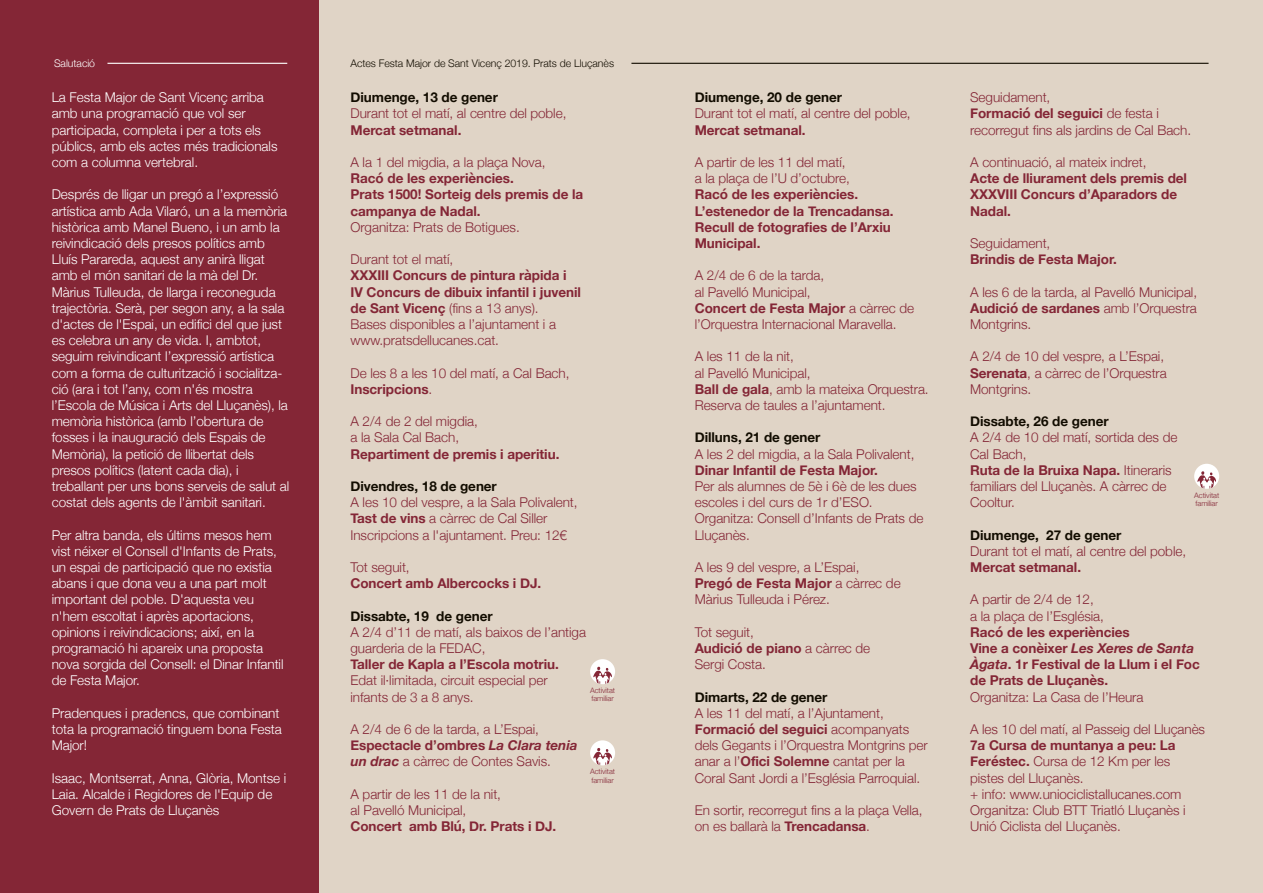
<style>
.page{position:relative;width:1263px;height:893px;background:#e0d4c6}
.page>*{position:absolute;margin:0;border:0;box-sizing:border-box;transform-origin:0 0}
.t1{font:300 13.5px/16.2px "Helvetica Neue";letter-spacing:-.005em;color:#842636}
.t2{font:300 13.5px/16.2px "Helvetica Neue";letter-spacing:-.005em;color:#fff}
.t3{font:700 13.5px/16.2px "Helvetica Neue";letter-spacing:-.005em;color:#842636}
.t4{font:700 13.5px "Helvetica Neue";letter-spacing:-.005em;color:#120c00}
.t5{font:300 10.5px "Helvetica Neue";letter-spacing:-.005em;color:#120c00}
.t6{font:300 10.5px "Helvetica Neue";letter-spacing:-.005em;color:#fff}
.t7{font:300 7.5px/8.2px "Helvetica Neue";letter-spacing:-.005em;color:#842636}
.s1{font-weight:300}
.s2{font-weight:700}
.s3{font-weight:700;font-style:italic}
.s4{font-style:italic}
</style>
<div class="page">
<div style="left:0;top:0;width:318px;height:893px;background:#842636"></div>
<hr style="left:631px;top:63px;width:577px;height:1px;background:#120c00">
<hr style="left:107px;top:63px;width:180px;height:1px;background:#fff">
<div style="left:590px;top:659px;width:25px;height:25px;background:#fff;border-radius:50%"></div>
<svg style="left:593px;top:666px;width:19px;height:18px"></svg>
<div style="left:590px;top:740px;width:25px;height:25px;background:#fff;border-radius:50%"></div>
<svg style="left:593px;top:748px;width:19px;height:17px"></svg>
<div style="left:1194px;top:464px;width:25px;height:25px;background:#fff;border-radius:50%"></div>
<svg style="left:1197px;top:471px;width:19px;height:18px"></svg>
<p class="t6" style="left:54px;top:54px;width:43px">Salutació</p>
<p class="t5" style="left:350px;top:54px;width:265px">Actes Festa Major de Sant Vicenç 2019. Prats de Lluçanès</p>
<p class="t2" style="left:52px;top:88px;width:227px">La Festa Major de Sant Vicenç arriba amb una programació que vol ser participada, completa i per a tots els públics, amb els actes més tradicionals com a columna vertebral.</p>
<p class="t2" style="left:52px;top:185px;width:239px">Després de lligar un pregó a l’expressió artística amb Ada Vilaró, un a la memòria històrica amb Manel Bueno, i un amb la reivindicació dels presos polítics amb Lluís Parareda, aquest any anirà lligat amb el món sanitari de la mà del Dr.<br>Màrius Tulleuda, de llarga i reconeguda trajectòria. Serà, per segon any, a la sala d'actes de l'Espai, un edifici del que just es celebra un any de vida. I, ambtot, seguim reivindicant l’expressió artística com a forma de culturització i socialitza&shy;ció (ara i tot l’any, com n'és mostra l’Escola de Música i Arts del Lluçanès), la memòria històrica (amb l’obertura de fosses i la inauguració dels Espais de Memòria), la petició de llibertat dels presos polítics (latent cada dia), i treballant per uns bons serveis de salut al costat dels agents de l'àmbit sanitari.</p>
<p class="t2" style="left:52px;top:526px;width:233px">Per altra banda, els últims mesos hem vist néixer el Consell d'Infants de Prats, un espai de participació que no existia abans i que dona veu a una part molt important del poble. D'aquesta veu n'hem escoltat i après aportacions, opinions i reivindicacions; així, en la programació hi apareix una proposta nova sorgida del Consell: el Dinar Infantil de Festa Major.</p>
<p class="t2" style="left:52px;top:704px;width:232px">Pradenques i pradencs, que combinant tota la programació tinguem bona Festa<br>Major!</p>
<p class="t2" style="left:52px;top:769px;width:236px">Isaac, Montserrat, Anna, Glòria, Montse i<br>Laia. Alcalde i Regidores de l'Equip de<br>Govern de Prats de Lluçanès</p>
<p class="t4" style="left:350px;top:87px;width:149px">Diumenge, 13 de gener</p>
<p class="t1" style="left:350px;top:104px;width:217px">Durant tot el matí, al centre del poble,</p>
<p class="t3" style="left:350px;top:122px;width:112px">Mercat setmanal.</p>
<p class="t1" style="left:350px;top:153px;width:197px">A la 1 del migdia, a la plaça Nova,</p>
<p class="t3" style="left:350px;top:171px;width:234px">Racó de les experiències.<br>Prats 1500! Sorteig dels premis de la campanya de Nadal.</p>
<p class="t1" style="left:350px;top:218px;width:171px">Organitza: Prats de Botigues.</p>
<p class="t1" style="left:350px;top:250px;width:104px">Durant tot el matí,</p>
<p class="t3" style="left:350px;top:268px;width:232px">XXXIII Concurs de pintura ràpida i IV Concurs de dibuix infantil i juvenil de Sant Vicenç <span class="s1">(fins a 13 anys).<br>Bases disponibles a l’ajuntament i a www.pratsdellucanes.cat.</span></p>
<p class="t1" style="left:350px;top:364px;width:221px">De les 8 a les 10 del matí, a Cal Bach,<br><span class="s2">Inscripcions</span>.</p>
<p class="t1" style="left:350px;top:412px;width:129px">A 2/4 de 2 del migdia, a la Sala Cal Bach,</p>
<p class="t3" style="left:350px;top:446px;width:210px">Repartiment de premis i aperitiu.</p>
<p class="t4" style="left:350px;top:476px;width:148px">Divendres, 18 de gener</p>
<p class="t1" style="left:350px;top:493px;width:229px">A les 10 del vespre, a la Sala Polivalent,<br><span class="s2">Tast de vins</span> a càrrec de Cal Siller<br>Inscripcions a l'ajuntament. Preu: 12€</p>
<p class="t1" style="left:350px;top:558px;width:61px">Tot seguit,</p>
<p class="t3" style="left:350px;top:576px;width:192px">Concert amb Albercocks i DJ.</p>
<p class="t4" style="left:350px;top:605px;width:144px">Dissabte, 19 de gener</p>
<p class="t1" style="left:350px;top:623px;width:237px">A 2/4 d’11 de matí, als baixos de l’antiga guarderia de la FEDAC,</p>
<p class="t3" style="left:350px;top:657px;width:210px">Taller de Kapla a l’Escola motriu.</p>
<p class="t1" style="left:350px;top:671px;width:199px">Edat il·limitada, circuit especial per infants de 3 a 8 anys.</p>
<p class="t1" style="left:350px;top:720px;width:229px">A 2/4 de 6 de la tarda, a L’Espai,<br><span class="s2">Espectacle d’ombres</span> <span class="s3">La Clara tenia un drac</span> a càrrec de Contes Savis.</p>
<p class="t1" style="left:350px;top:785px;width:152px">A partir de les 11 de la nit, al Pavelló Municipal,</p>
<p class="t3" style="left:350px;top:819px;width:207px">Concert amb Blú, Dr. Prats i DJ.</p>
<p class="t7" style="left:590px;top:686px;width:27px">Activitat familiar</p>
<p class="t7" style="left:590px;top:767px;width:27px">Activitat familiar</p>
<p class="t4" style="left:695px;top:87px;width:149px">Diumenge, 20 de gener</p>
<p class="t1" style="left:695px;top:104px;width:217px">Durant tot el matí, al centre del poble,</p>
<p class="t3" style="left:695px;top:122px;width:112px">Mercat setmanal.</p>
<p class="t1" style="left:695px;top:153px;width:157px">A partir de les 11 del matí, a la plaça de l’U d’octubre,</p>
<p class="t3" style="left:695px;top:187px;width:200px">Racó de les experiències.<br>L’estenedor de la Trencadansa.<br>Recull de fotografies de l’Arxiu<br>Municipal.</p>
<p class="t1" style="left:695px;top:266px;width:221px">A 2/4 de 6 de la tarda,<br>al Pavelló Municipal,<br><span class="s2">Concert de Festa Major</span> a càrrec de l’Orquestra Internacional Maravella.</p>
<p class="t1" style="left:695px;top:347px;width:235px">A les 11 de la nit,<br>al Pavelló Municipal,<br><span class="s2">Ball de gala</span>, amb la mateixa Orquestra.<br>Reserva de taules a l’ajuntament.</p>
<p class="t4" style="left:695px;top:427px;width:127px">Dilluns, 21 de gener</p>
<p class="t1" style="left:695px;top:445px;width:221px">A les 2 del migdia, a la Sala Polivalent,</p>
<p class="t3" style="left:695px;top:462px;width:185px">Dinar Infantil de Festa Major.</p>
<p class="t1" style="left:695px;top:477px;width:230px">Per als alumnes de 5è i 6è de les dues escoles i del curs de 1r d’ESO.<br>Organitza: Consell d’Infants de Prats de<br>Lluçanès.</p>
<p class="t1" style="left:695px;top:558px;width:207px">A les 9 del vespre, a L’Espai,<br><span class="s2">Pregó de Festa Major</span> a càrrec de<br>Màrius Tulleuda i Pérez.</p>
<p class="t1" style="left:695px;top:623px;width:177px">Tot seguit,<br><span class="s2">Audició de piano</span> a càrrec de<br>Sergi Costa.</p>
<p class="t4" style="left:695px;top:686px;width:134px">Dimarts, 22 de gener</p>
<p class="t1" style="left:695px;top:704px;width:235px">A les 11 del matí, a l’Ajuntament, <span class="s2">Formació del seguici</span> acompanyats dels Gegants i l’Orquestra Montgrins per anar a l’<span class="s2">Ofici Solemne</span> cantat per la Coral Sant Jordi a l’Església Parroquial.</p>
<p class="t1" style="left:695px;top:801px;width:229px">En sortir, recorregut fins a la plaça Vella, on es ballarà la <span class="s2">Trencadansa</span>.</p>
<p class="t1" style="left:970px;top:88px;width:222px">Seguidament,<br><span class="s2">Formació del seguici</span> de festa i recorregut fins als jardins de Cal Bach.</p>
<p class="t1" style="left:970px;top:153px;width:178px">A continuació, al mateix indret,</p>
<p class="t3" style="left:970px;top:171px;width:218px">Acte de lliurament dels premis del<br>XXXVIII Concurs d’Aparadors de<br>Nadal.</p>
<p class="t1" style="left:970px;top:234px;width:82px">Seguidament,</p>
<p class="t3" style="left:970px;top:252px;width:148px">Brindis de Festa Major.</p>
<p class="t1" style="left:970px;top:283px;width:228px;text-align:justify">A les 6 de la tarda, al Pavelló Municipal, <span class="s2">Audició de sardanes</span> amb l’Orquestra Montgrins.</p>
<p class="t1" style="left:970px;top:347px;width:198px">A 2/4 de 10 del vespre, a L’Espai,<br><span class="s2">Serenata</span>, a càrrec de l’Orquestra<br>Montgrins.</p>
<p class="t4" style="left:970px;top:411px;width:140px">Dissabte, 26 de gener</p>
<p class="t1" style="left:970px;top:428px;width:209px">A 2/4 de 10 del matí, sortida des de<br>Cal Bach,<br><span class="s2">Ruta de la Bruixa Napa.</span> Itineraris familiars del Lluçanès. A càrrec de<br>Cooltur.</p>
<p class="t4" style="left:970px;top:524px;width:153px">Diumenge, 27 de gener</p>
<p class="t1" style="left:970px;top:542px;width:217px">Durant tot el matí, al centre del poble,</p>
<p class="t3" style="left:970px;top:559px;width:112px">Mercat setmanal.</p>
<p class="t1" style="left:970px;top:590px;width:135px">A partir de 2/4 de 12, a la plaça de l’Església,</p>
<p class="t3" style="left:970px;top:624px;width:231px">Racó de les experiències<br>Vine a conèixer <span class="s4">Les Xeres de Santa<br>Àgata</span>. 1r Festival de la Llum i el Foc de Prats de Lluçanès.</p>
<p class="t1" style="left:970px;top:688px;width:175px">Organitza: La Casa de l’Heura</p>
<p class="t1" style="left:970px;top:720px;width:236px">A les 10 del matí, al Passeig del Lluçanès</p>
<p class="t1" style="left:970px;top:736px;width:217px"><span class="s2">7a Cursa de muntanya a peu: La<br>Feréstec.</span> Cursa de 12 Km per les pistes del Lluçanès.<br>+ info: www.uniociclistallucanes.com<br>Organitza: Club BTT Triatló Lluçanès i<br>Unió Ciclista del Lluçanès.</p>
<p class="t7" style="left:1194px;top:490px;width:27px">Activitat familiar</p>
</div>
